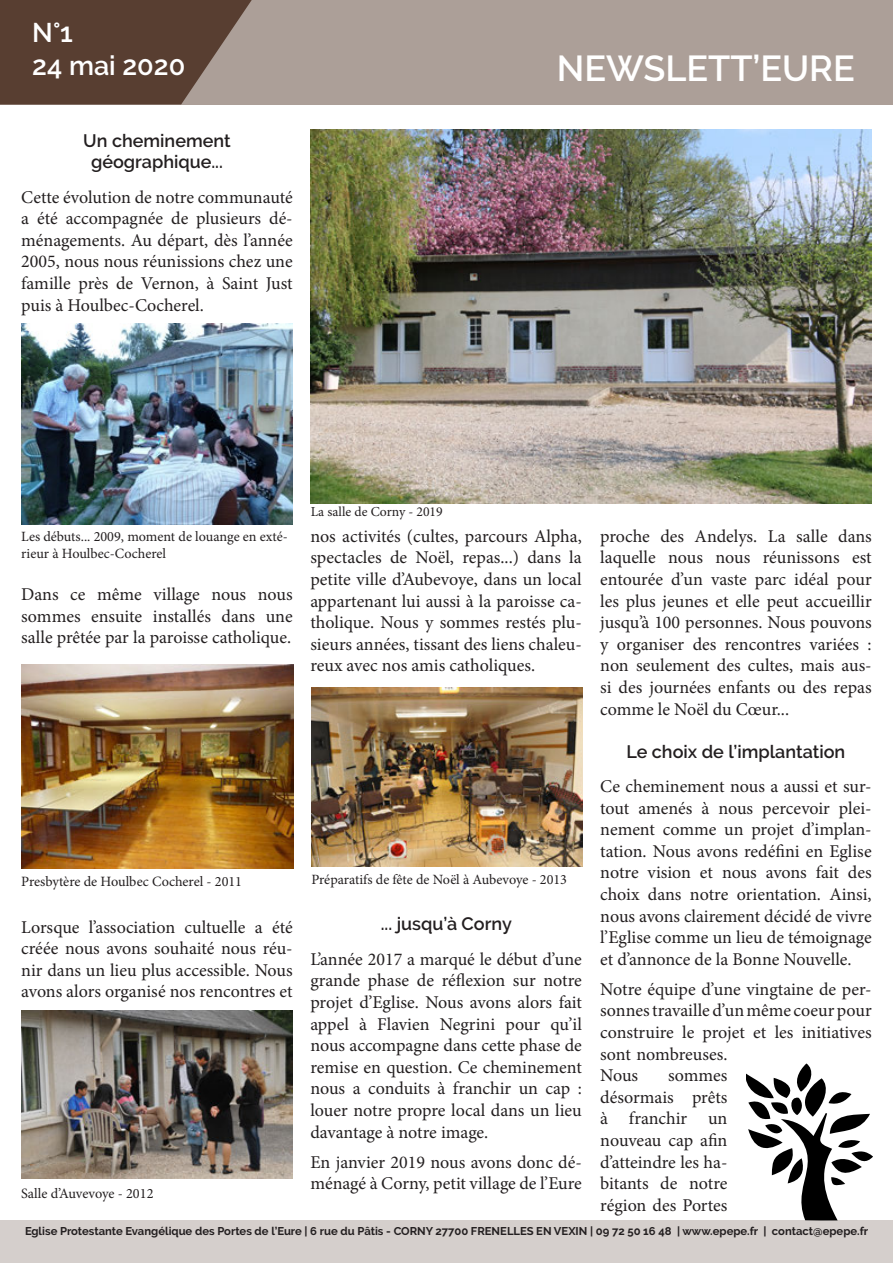
<style>
.page{position:relative;width:893px;height:1263px;background:#fff}
.page>*{position:absolute;margin:0;border:0;box-sizing:border-box;transform-origin:0 0}
.t1{font:600 36px "Raleway";color:#fff}
.t2{font:600 27px/32.4px "Raleway";color:#fff}
.Paragraphe_de_base{font:18px/21.6px "Minion Pro";color:#231f20;text-align:justify}
.Titre_2{font:600 18px/21.6px "Raleway";color:#231f20;text-align:center}
.Légende_de_photo{font:14.25px "Minion Pro";color:#231f20}
.Légende_de_photo-2{font:14.1px/17px "Minion Pro";color:#231f20}
.Légende_de_photo-3{font:13.65px "Minion Pro";color:#231f20}
.t3{font:700 11.25px "Raleway";color:#231f20}
</style>
<div class="page">
<div style="left:0;top:0;width:892px;height:104px;background:#ac9f98"></div>
<div style="left:0;top:1220px;width:893px;height:43px;background:#d5cfcc"></div>
<svg style="left:746px;top:1063px;width:126px;height:157px"></svg>
<svg style="left:0;top:0;width:252px;height:104px;background:#624a3e"></svg>
<img style="left:311px;top:130px;width:561px;height:374px">
<img style="left:21px;top:1011px;width:272px;height:167px">
<img style="left:311px;top:687px;width:271px;height:180px">
<img style="left:21px;top:664px;width:273px;height:204px">
<img style="left:21px;top:324px;width:271px;height:200px">
<h2 class="t2" style="left:32px;top:17px;width:154px">N°1<br>24 mai 2020</h2>
<p class="Titre_2" style="left:83px;top:130px;width:149px">Un cheminement géographique...</p>
<p class="Paragraphe_de_base" style="left:21px;top:186px;width:273px">Cette évolution de notre communauté a été accompagnée de plusieurs dé&shy;ménagements. Au départ, dès l’année 2005, nous nous réunissions chez une famille près de Vernon, à Saint Just puis à Houlbec-Cocherel.</p>
<h1 class="t1" style="left:557px;top:48px;width:299px">NEWSLETT’EURE</h1>
<p class="Légende_de_photo-2" style="left:21px;top:528px;width:268px">Les débuts... 2009, moment de louange en exté&shy;rieur à Houlbec-Cocherel</p>
<p class="Paragraphe_de_base" style="left:21px;top:583px;width:273px">Dans ce même village nous nous sommes ensuite installés dans une salle prêtée par la paroisse catholique.</p>
<p class="Légende_de_photo-3" style="left:311px;top:502px;width:134px">La salle de Corny - 2019</p>
<p class="Paragraphe_de_base" style="left:310px;top:525px;width:273px">nos activités (cultes, parcours Alpha, spectacles de Noël, repas...) dans la petite ville d’Aubevoye, dans un local appartenant lui aussi à la paroisse ca&shy;tholique. Nous y sommes restés plu&shy;sieurs années, tissant des liens chaleu&shy;reux avec nos amis catholiques.</p>
<p class="Légende_de_photo" style="left:21px;top:872px;width:222px">Presbytère de Houlbec Cocherel - 2011</p>
<p class="Paragraphe_de_base" style="left:21px;top:916px;width:273px">Lorsque l’association cultuelle a été créée nous avons souhaité nous réu&shy;nir dans un lieu plus accessible. Nous avons alors organisé nos rencontres et</p>
<p class="Légende_de_photo" style="left:21px;top:1183px;width:134px">Salle d’Auvevoye - 2012</p>
<p class="Légende_de_photo-2" style="left:311px;top:871px;width:257px">Préparatifs de fête de Noël à Aubevoye - 2013</p>
<p class="Titre_2" style="left:381px;top:913px;width:133px">... jusqu’à Corny</p>
<p class="Paragraphe_de_base" style="left:310px;top:948px;width:273px">L’année 2017 a marqué le début d’une grande phase de réflexion sur notre projet d’Eglise. Nous avons alors fait appel à Flavien Negrini pour qu’il nous accompagne dans cette phase de remise en question. Ce cheminement nous a conduits à franchir un cap : louer notre propre local dans un lieu davantage à notre image.</p>
<p class="Paragraphe_de_base" style="left:310px;top:1151px;width:273px">En janvier 2019 nous avons donc dé&shy;ménagé à Corny, petit village de l’Eure</p>
<p class="Paragraphe_de_base" style="left:600px;top:525px;width:273px">proche des Andelys. La salle dans laquelle nous nous réunissons est entourée d’un vaste parc idéal pour les plus jeunes et elle peut accueillir jusqu’à 100 personnes. Nous pouvons y organiser des rencontres variées : non seulement des cultes, mais aus&shy;si des journées enfants ou des repas comme le Noël du Cœur...</p>
<p class="Titre_2" style="left:627px;top:740px;width:220px">Le choix de l’implantation</p>
<p class="Paragraphe_de_base" style="left:600px;top:775px;width:273px">Ce cheminement nous a aussi et sur&shy;tout amenés à nous percevoir plei&shy;nement comme un projet d’implan&shy;tation. Nous avons redéfini en Eglise notre vision et nous avons fait des choix dans notre orientation. Ainsi, nous avons clairement décidé de vivre l’Eglise comme un lieu de témoignage et d’annonce de la Bonne Nouvelle.</p>
<p class="Paragraphe_de_base" style="left:600px;top:978px;width:273px;text-align:left">Notre équipe d’une vingtaine de per&shy;sonnes travaille d’un même coeur pour construire le projet et les initiatives sont nombreuses.<br>Nous</p>
<p class="Paragraphe_de_base" style="left:600px;top:1065px;width:129px;text-indent:68px">sommes désormais prêts à franchir un nouveau cap afin d’atteindre les ha&shy;bitants de notre région des Portes</p>
<p class="t3" style="left:25px;top:1224px;width:845px">Eglise Protestante Evangélique des Portes de l’Eure | 6 rue du Pâtis - CORNY 27700 FRENELLES EN VEXIN | 09 72 50 16 48 | www.epepe.fr | contact@epepe.fr</p>
</div>
